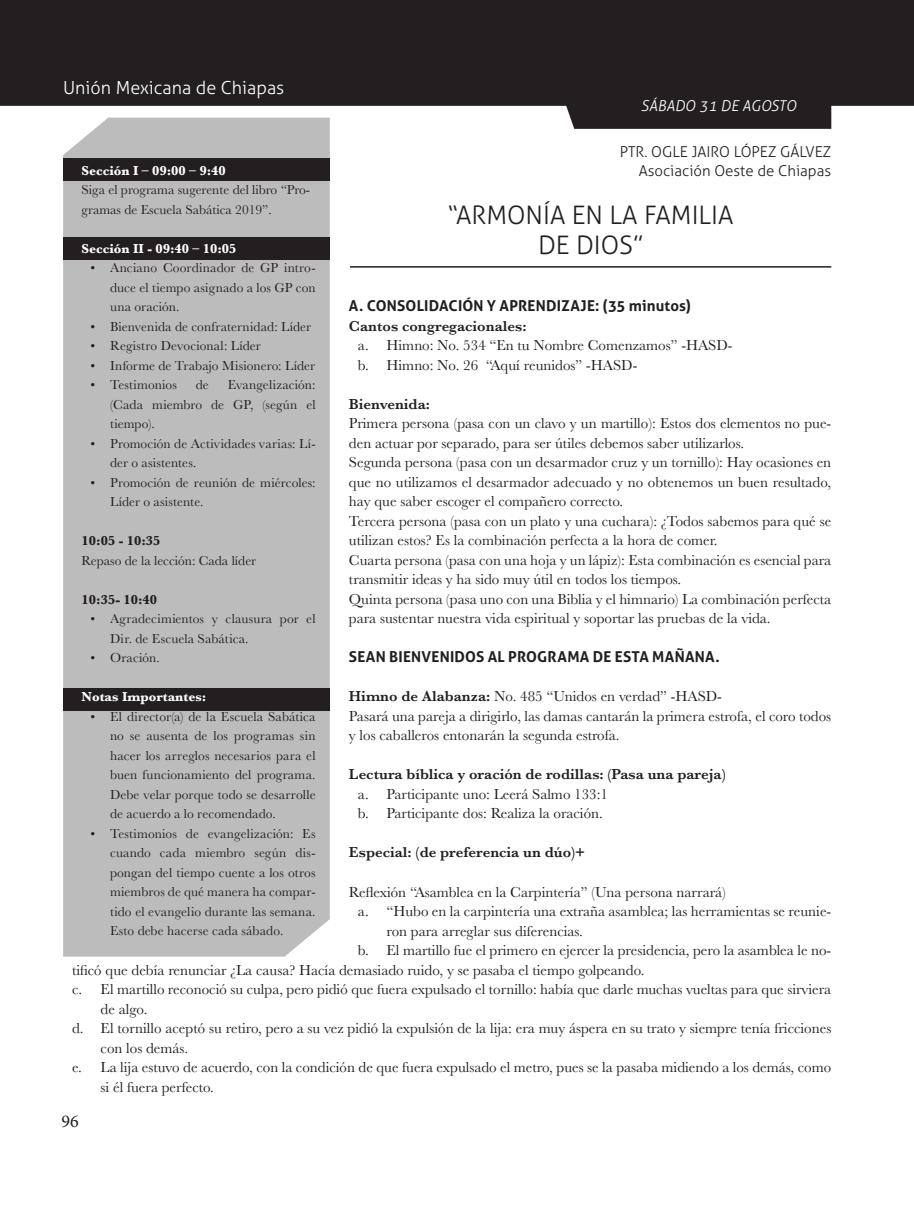
<style>
.page{position:relative;width:914px;height:1218px;background:#fff}
.page>*{position:absolute;margin:0;border:0;box-sizing:border-box;transform-origin:0 0}
.t1{font:300 25.5px/30.6px "Aller";color:#231f20;text-align:center}
.t2{font:300 18px "Aller";color:#fff}
.t3{font:18px "Minion Pro";color:#231f20}
.t4{font:15px/19.5px "Baskerville";color:#231f20}
.t5{font:600 15px "Baskerville";color:#231f20}
.t6{font:700 15px "Aller";letter-spacing:.015em;color:#231f20}
.t7{font:300 15px/19.5px "Aller";color:#231f20;text-align:right}
.t8{font:italic 300 15px "Aller";color:#fff}
.t9{font:13.5px/19.5px "Baskerville";letter-spacing:.005em;color:#231f20}
.t10{font:700 13.5px "Baskerville";color:#fff}
.t11{font:700 13.5px "Baskerville";color:#231f20}
.s1{font-weight:600}
</style>
<div class="page">
<div style="left:63px;top:117px;width:267px;height:839px;background:#bdbcbc"></div>
<div style="left:63px;top:158px;width:267px;height:23px;background:#231f20"></div>
<div style="left:63px;top:237px;width:267px;height:23px;background:#231f20"></div>
<div style="left:63px;top:688px;width:267px;height:22px;background:#231f20"></div>
<div style="left:0;top:0;width:913px;height:106px;background:#231f20"></div>
<div style="left:554px;top:72px;width:277px;height:57px;background:#231f20"></div>
<hr style="left:350px;top:266px;width:481px;height:1px;background:#231f20">
<p class="t2" style="left:63px;top:77px;width:223px">Unión Mexicana de Chiapas</p>
<p class="t8" style="left:640px;top:97px;width:157px">SÁBADO 31 DE AGOSTO</p>
<p class="t7" style="left:619px;top:141px;width:213px">PTR. OGLE JAIRO LÓPEZ GÁLVEZ<br>Asociación Oeste de Chiapas</p>
<h1 class="t1" style="left:447px;top:199px;width:287px">“ARMONÍA EN LA FAMILIA<br>DE DIOS”</h1>
<p class="t10" style="left:81px;top:161px;width:146px">Sección I – 09:00 – 9:40</p>
<p class="t9" style="left:81px;top:180px;width:230px">Siga el programa sugerente del libro “Pro&shy;gramas de Escuela Sabática 2019”.</p>
<p class="t10" style="left:81px;top:239px;width:156px">Sección II - 09:40 – 10:05</p>
<p class="t9" style="left:110px;top:258px;width:207px;text-align:justify;text-indent:-19px">• Anciano Coordinador de GP intro&shy;duce el tiempo asignado a los GP con una oración.</p>
<p class="t9" style="left:90px;top:316px;width:222px">• Bienvenida de confraternidad: Líder</p>
<p class="t9" style="left:90px;top:336px;width:172px">• Registro Devocional: Líder</p>
<p class="t9" style="left:90px;top:355px;width:226px">• Informe de Trabajo Misionero: Líder</p>
<p class="t9" style="left:90px;top:375px;width:88px">• Testimonios</p>
<p class="t9" style="left:196px;top:375px;width:14px">de</p>
<p class="t6" style="left:349px;top:296px;width:343px">A. CONSOLIDACIÓN Y APRENDIZAJE: (35 minutos)</p>
<p class="t5" style="left:349px;top:315px;width:179px">Cantos congregacionales:</p>
<p class="t4" style="left:358px;top:336px;width:376px">a. Himno: No. 534 “En tu Nombre Comenzamos” -HASD&shy;b. Himno: No. 26 “Aquí reunidos” -HASD-</p>
<p class="t5" style="left:349px;top:393px;width:83px">Bienvenida:</p>
<p class="t4" style="left:349px;top:414px;width:483px">Primera persona (pasa con un clavo y un martillo): Estos dos elementos no pue&shy;den actuar por separado, para ser útiles debemos saber utilizarlos.<br>Segunda persona (pasa con un desarmador cruz y un tornillo): Hay ocasiones en que no utilizamos el desarmador adecuado y no obtenemos un buen resultado, hay que saber escoger el compañero correcto.<br>Tercera persona (pasa con un plato y una cuchara): ¿Todos sabemos para qué se utilizan estos? Es la combinación perfecta a la hora de comer.<br>Cuarta persona (pasa con una hoja y un lápiz): Esta combinación es esencial para transmitir ideas y ha sido muy útil en todos los tiempos.<br>Quinta persona (pasa uno con una Biblia y el himnario) La combinación perfecta para sustentar nuestra vida espiritual y soportar las pruebas de la vida.</p>
<p class="t6" style="left:349px;top:647px;width:372px">SEAN BIENVENIDOS AL PROGRAMA DE ESTA MAÑANA.</p>
<p class="t4" style="left:349px;top:687px;width:483px"><span class="s1">Himno de Alabanza:</span> No. 485 “Unidos en verdad” -HASD-<br>Pasará una pareja a dirigirlo, las damas cantarán la primera estrofa, el coro todos y los caballeros entonarán la segunda estrofa.</p>
<p class="t5" style="left:349px;top:763px;width:378px">Lectura bíblica y oración de rodillas: (Pasa una pareja)</p>
<p class="t4" style="left:358px;top:784px;width:251px">a. Participante uno: Leerá Salmo 133:1 b. Participante dos: Realiza la oración.</p>
<p class="t5" style="left:349px;top:841px;width:238px">Especial: (de preferencia un dúo)+</p>
<p class="t4" style="left:349px;top:882px;width:378px">Reflexión “Asamblea en la Carpintería” (Una persona narrará)</p>
<p class="t4" style="left:358px;top:901px;width:474px">a. “Hubo en la carpintería una extraña asamblea; las herramientas se reunie-</p>
<p class="t4" style="left:386px;top:921px;width:198px">ron para arreglar sus diferencias.</p>
<p class="t4" style="left:358px;top:940px;width:474px">b. El martillo fue el primero en ejercer la presidencia, pero la asamblea le no-</p>
<p class="t4" style="left:72px;top:960px;width:574px">tificó que debía renunciar ¿La causa? Hacía demasiado ruido, y se pasaba el tiempo golpeando.</p>
<p class="t4" style="left:72px;top:979px;width:760px">c. El martillo reconoció su culpa, pero pidió que fuera expulsado el tornillo: había que darle muchas vueltas para que sirviera</p>
<p class="t4" style="left:101px;top:999px;width:48px">de algo.</p>
<p class="t4" style="left:72px;top:1018px;width:760px">d. El tornillo aceptó su retiro, pero a su vez pidió la expulsión de la lija: era muy áspera en su trato y siempre tenía fricciones</p>
<p class="t4" style="left:101px;top:1038px;width:89px">con los demás.</p>
<p class="t4" style="left:72px;top:1057px;width:760px">e. La lija estuvo de acuerdo, con la condición de que fuera expulsado el metro, pues se la pasaba midiendo a los demás, como</p>
<p class="t4" style="left:101px;top:1077px;width:115px">si él fuera perfecto.</p>
<p class="t9" style="left:110px;top:375px;width:207px;text-align:justify;text-indent:117px">Evangelización: (Cada miembro de GP, (según el tiempo).</p>
<p class="t9" style="left:110px;top:433px;width:207px;text-indent:-19px">• Promoción de Actividades varias: Lí&shy;der o asistentes.</p>
<p class="t9" style="left:110px;top:472px;width:207px;text-indent:-19px">• Promoción de reunión de miércoles:<br>Líder o asistente.</p>
<p class="t11" style="left:81px;top:531px;width:80px">10:05 - 10:35</p>
<p class="t9" style="left:81px;top:550px;width:176px">Repaso de la lección: Cada líder</p>
<p class="t11" style="left:81px;top:590px;width:77px">10:35- 10:40</p>
<p class="t9" style="left:110px;top:609px;width:207px;text-indent:-19px">• Agradecimientos y clausura por el<br>Dir. de Escuela Sabática.</p>
<p class="t9" style="left:90px;top:648px;width:71px">• Oración.</p>
<p class="t10" style="left:81px;top:687px;width:126px">Notas Importantes:</p>
<p class="t9" style="left:110px;top:706px;width:207px;text-align:justify;text-indent:-19px">• El director(a) de la Escuela Sabática no se ausenta de los programas sin hacer los arreglos necesarios para el buen funcionamiento del programa.<br>Debe velar porque todo se desarrolle de acuerdo a lo recomendado.</p>
<p class="t9" style="left:110px;top:823px;width:207px;text-align:justify;text-indent:-19px">• Testimonios de evangelización: Es cuando cada miembro según dis&shy;pongan del tiempo cuente a los otros miembros de qué manera ha compar&shy;tido el evangelio durante las semana.<br>Esto debe hacerse cada sábado.</p>
<p class="t3" style="left:61px;top:1109px;width:19px">96</p>
</div>
